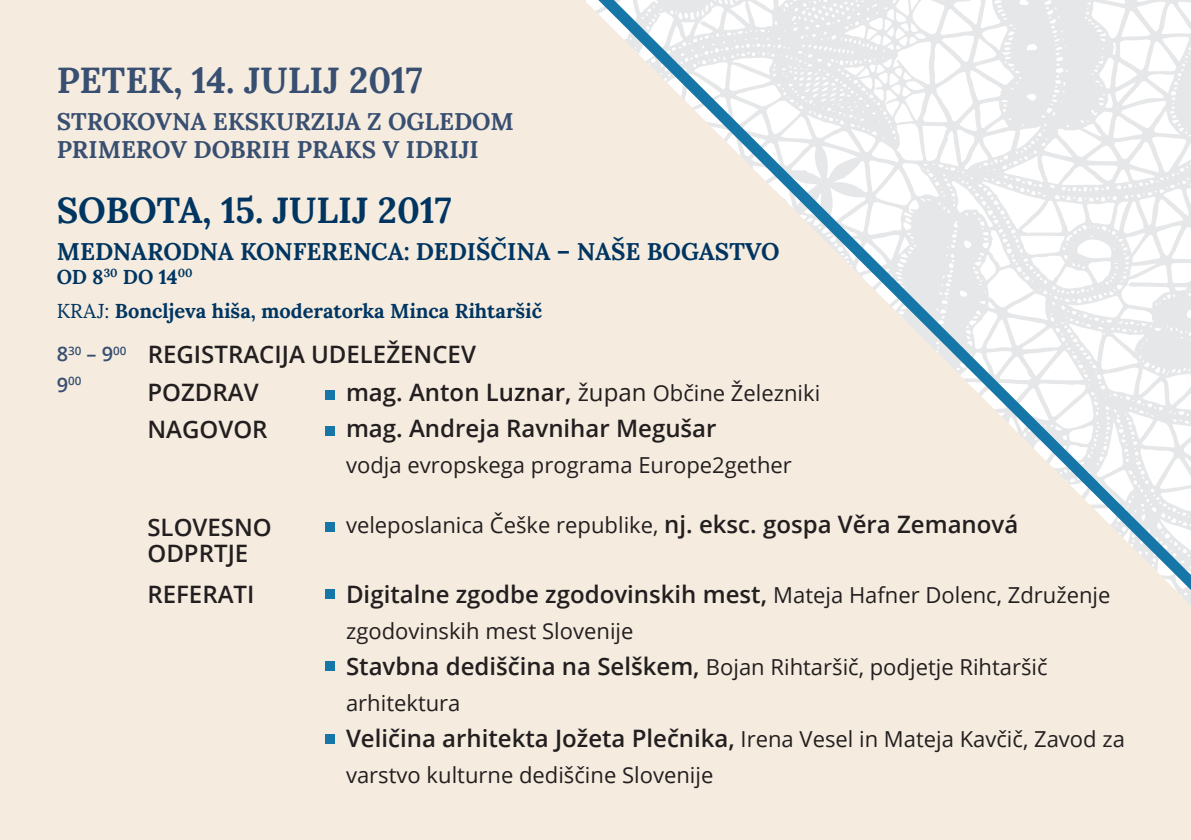
<style>
.page{position:relative;width:1191px;height:840px;background:#fff}
.page>*{position:absolute;margin:0;border:0;box-sizing:border-box;transform-origin:0 0}
.t1{font:700 36px "Lora";color:#003562}
.t2{font:700 36px "Lora";color:#384f71}
.t3{font:600 24px/36px "Open Sans";color:#231f20}
.t4{font:700 24px/28px "Lora";color:#384f71}
.t5{font:700 24px "Lora";color:#003562}
.t6{font:22px/36px "Open Sans";color:#231f20}
.t7{font:700 20px "Lora";color:#003562}
.t8{font:600 11.6px "Open Sans";color:#384f71}
.s1{font-weight:400}
.s2{font-size:20px}
.s3{font-weight:400;font-size:22px}
.s4{font-weight:600;font-size:24px}
</style>
<div class="page">
<div style="left:0;top:0;width:1191px;height:839px;background:#f5ecdf"></div>
<div style="left:325px;top:389px;width:10px;height:10px;background:#1676a7"></div>
<div style="left:325px;top:425px;width:10px;height:10px;background:#1676a7"></div>
<div style="left:325px;top:521px;width:10px;height:10px;background:#1676a7"></div>
<div style="left:325px;top:588px;width:10px;height:10px;background:#1676a7"></div>
<div style="left:325px;top:660px;width:10px;height:10px;background:#1676a7"></div>
<div style="left:325px;top:733px;width:10px;height:10px;background:#1676a7"></div>
<svg style="left:598px;top:0;width:593px;height:589px;fill:#f5ecdf"></svg>
<h1 class="t2" style="left:57px;top:57px;width:367px">PETEK, 14. JULIJ 2017</h1>
<p class="t4" style="left:57px;top:107px;width:458px">STROKOVNA EKSKURZIJA Z OGLEDOM<br>PRIMEROV DOBRIH PRAKS V IDRIJI</p>
<h1 class="t1" style="left:57px;top:187px;width:396px">SOBOTA, 15. JULIJ 2017</h1>
<p class="t5" style="left:57px;top:235px;width:724px">MEDNARODNA KONFERENCA: DEDIŠČINA – NAŠE BOGASTVO</p>
<p class="t7" style="left:57px;top:263px;width:137px">OD 8<sup>30</sup> DO 14<sup>00</sup></p>
<p class="t7" style="left:57px;top:298px;width:487px"><span class="s1">KRAJ :</span> Boncljeva hiša, moderatorka Minca Rihtaršič</p>
<p class="t8" style="left:57px;top:342px;width:71px"><span class="s2">8</span>30 <span class="s2">– 9</span>00</p>
<p class="t8" style="left:57px;top:372px;width:26px"><span class="s2">9</span>00</p>
<p class="t3" style="left:148px;top:335px;width:69px">registra</p>
<p class="t3" style="left:259px;top:335px;width:216px">cija udeležencev</p>
<p class="t3" style="left:147px;top:373px;width:32px">POZDRAV</p>
<p class="t3" style="left:147px;top:411px;width:70px">NAGOVOR</p>
<p class="t3" style="left:147px;top:513px;width:123px;line-height:26px">SLOVESNO<br>ODPRTJE</p>
<p class="t3" style="left:147px;top:575px;width:108px">REFERATI</p>
<p class="t3" style="left:346px;top:373px;width:476px">mag. Anton Luznar, <span class="s1">župan</span> <span class="s3">Občine Železniki </span>mag. Andreja Ravnihar Megušar</p>
<p class="t6" style="left:346px;top:446px;width:447px">vodja evropskega programa Europe2gether</p>
<p class="t6" style="left:346px;top:506px;width:674px">veleposlanica Češke republike, <span class="s4">nj. eksc. gospa Věra Zemanová</span></p>
<p class="t3" style="left:346px;top:575px;width:766px">Digitalne zgodbe zgodovinskih mest, <span class="s3">Mateja Hafner Dolenc, Združenje</span></p>
<p class="t6" style="left:346px;top:612px;width:703px">zgodovinskih mest Slovenije<br><span class="s4">Stavbna dediščina na Selškem,</span> Bojan Rihtaršič, podjetje Rihtaršič arhitektura</p>
<p class="t3" style="left:346px;top:719px;width:780px">Veličina arhitekta Jožeta Plečnika, <span class="s3">Irena Vesel in Mateja Kavčič, Zavod za</span></p>
<p class="t6" style="left:346px;top:756px;width:369px">varstvo kulturne dediščine Slovenije</p>
</div>
